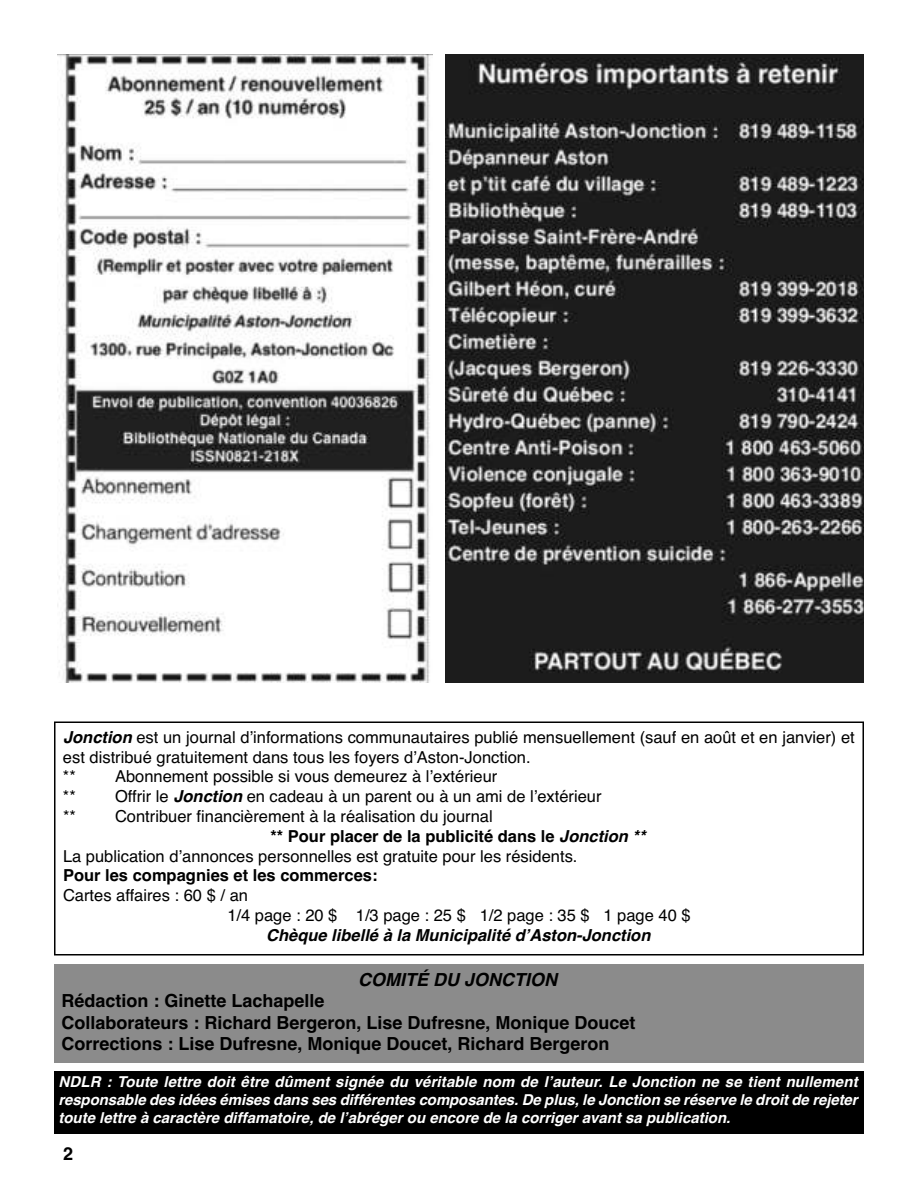
<style>
.page{position:relative;width:918px;height:1188px;background:#fff}
.page>*{position:absolute;margin:0;border:0;box-sizing:border-box;transform-origin:0 0}
.t1{font:700 18px/21.6px "Helvetica";color:#000}
.t2{font:italic 700 18px "Helvetica";color:#000}
.t3{font:16.5px/19.8px "Helvetica";color:#000}
.t4{font:700 16.5px "Helvetica";color:#000}
.t5{font:italic 700 16.5px "Helvetica";color:#000}
.t6{font:italic 700 15px/18px "Helvetica";color:#fff;text-align:justify}
.s1{font-weight:700;font-style:italic}
.s2{font-style:italic}
</style>
<div class="page">
<div style="left:54px;top:722px;width:810px;height:234px;border:2px solid #000"></div>
<div style="left:54px;top:964px;width:810px;height:100px;background:#8b8b8b"></div>
<div style="left:54px;top:1071px;width:810px;height:63px;background:#000"></div>
<img style="left:57px;top:54px;width:376px;height:628px">
<img style="left:445px;top:54px;width:419px;height:628px">
<p class="t3" style="left:63px;top:727px;width:793px"><span class="s1">Jonction</span> est un journal d’informations communautaires publié mensuellement (sauf en août et en janvier) et est distribué gratuitement dans tous les foyers d’Aston-Jonction.<br>**</p>
<p class="t3" style="left:115px;top:767px;width:384px">Abonnement possible si vous demeurez à l’extérieur</p>
<p class="t3" style="left:63px;top:787px;width:14px">**</p>
<p class="t3" style="left:115px;top:787px;width:488px">Offrir le <span class="s1">Jonction</span> en cadeau à un parent ou à un ami de l’extérieur</p>
<p class="t3" style="left:63px;top:806px;width:14px">**</p>
<p class="t3" style="left:115px;top:806px;width:379px">Contribuer financièrement à la réalisation du journal</p>
<p class="t4" style="left:270px;top:830px;width:377px">** Pour placer de la publicité dans le <span class="s2">Jonction **</span></p>
<p class="t3" style="left:63px;top:846px;width:516px">La publication d’annonces personnelles est gratuite pour les résidents.</p>
<p class="t4" style="left:63px;top:869px;width:316px">Pour les compagnies et les commerces:</p>
<p class="t3" style="left:227px;top:886px;width:465px;text-indent:-164px">Cartes affaires : 60 $ / an<br>1/4 page : 20 $ 1/3 page : 25 $ 1/2 page : 35 $ 1 page 40 $</p>
<p class="t5" style="left:266px;top:926px;width:386px">Chèque libellé à la Municipalité d’Aston-Jonction</p>
<p class="t2" style="left:358px;top:969px;width:201px">COMITÉ DU JONCTION</p>
<p class="t1" style="left:61px;top:992px;width:576px">Rédaction : Ginette Lachapelle<br>Collaborateurs : Richard Bergeron, Lise Dufresne, Monique Doucet<br>Corrections : Lise Dufresne, Monique Doucet, Richard Bergeron</p>
<p class="t6" style="left:58px;top:1073px;width:801px">NDLR : Toute lettre doit être dûment signée du véritable nom de l’auteur. Le Jonction ne se tient nullement responsable des idées émises dans ses différentes composantes. De plus, le Jonction se réserve le droit de rejeter toute lettre à caractère diffamatoire, de l’abréger ou encore de la corriger avant sa publication.</p>
<p class="t1" style="left:63px;top:1144px;width:12px">2</p>
</div>
